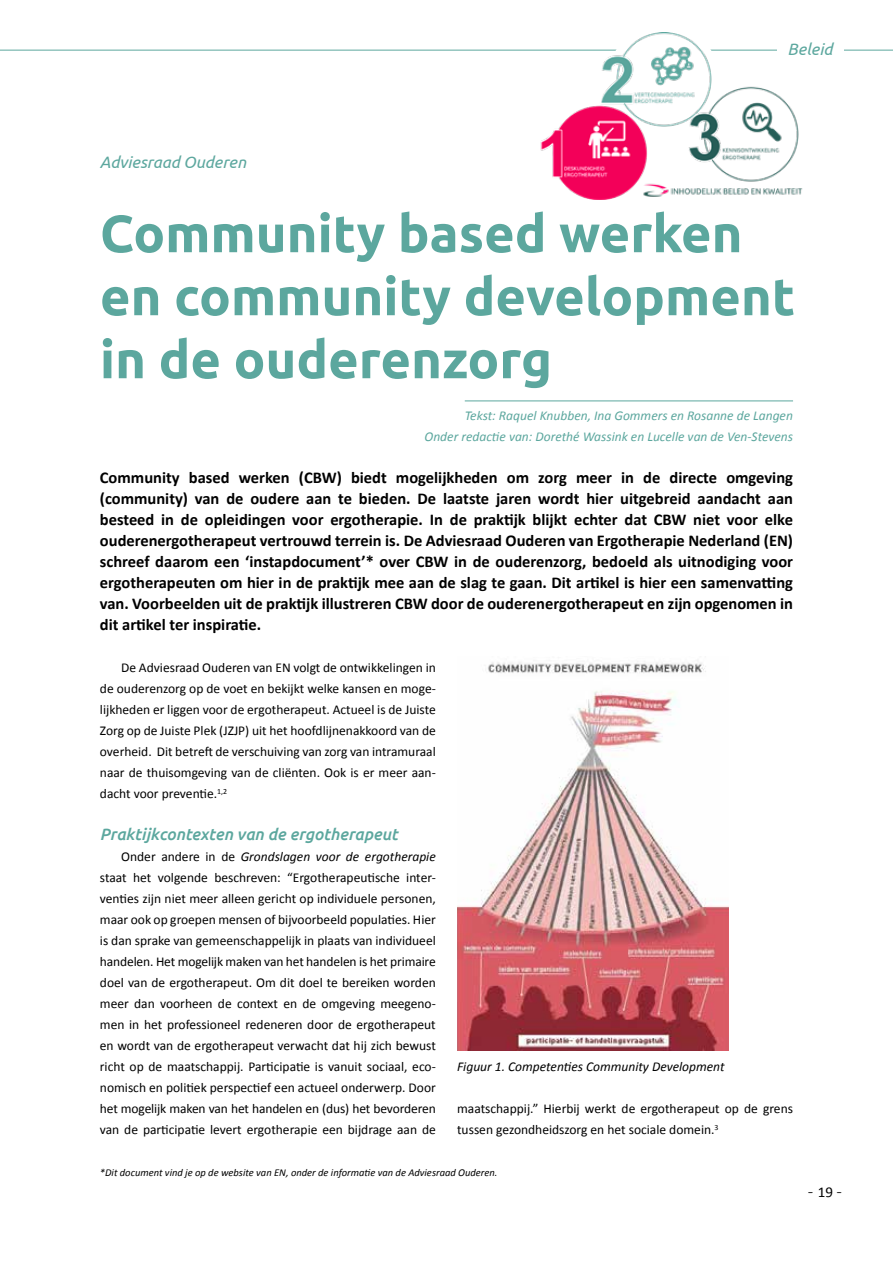
<style>
.page{position:relative;width:893px;height:1263px;background:#fff}
.page>*{position:absolute;margin:0;border:0;box-sizing:border-box;transform-origin:0 0}
.t1{font:700 52.5px/63px "Ubuntu";color:#5ca79e}
.t2{font:300 18px "Calibri";color:#000}
.t3{font:700 16.5px/21px "Calibri";color:#000;text-align:justify}
.t4{font:italic 500 16.5px "Ubuntu";color:#5ca79e}
.t5{font:italic 16.5px "Ubuntu";color:#5ca79e}
.t6{font:13.5px/21px "Calibri";color:#000;text-align:justify}
.t7{font:italic 13.5px/21px "Calibri";color:#5ca79e;text-align:right}
.t8{font:italic 13.5px "Calibri";color:#000}
.t9{font:italic 10.5px "Calibri";color:#000}
.s1{font-style:italic}
.s2{font-weight:400;font-size:15px}
</style>
<div class="page">
<hr style="left:0;top:50px;width:893px;height:1px;background:#5ca79e">
<div style="left:777px;top:43px;width:66px;height:15px;background:#fff"></div>
<hr style="left:465px;top:401px;width:328px;height:1px;background:#5ca79e">
<img style="left:539px;top:32px;width:264px;height:168px">
<img style="left:457px;top:660px;width:271px;height:390px">
<p class="t5" style="left:100px;top:152px;width:148px">Adviesraad Ouderen</p>
<p class="t5" style="left:788px;top:39px;width:46px">Beleid</p>
<h1 class="t1" style="left:100px;top:201px;width:697px">Community based werken en community development in de ouderenzorg</h1>
<p class="t7" style="left:425px;top:405px;width:370px">Tekst: Raquel Knubben, Ina Gommers en Rosanne de Langen<br>Onder redactie van: Dorethé Wassink en Lucelle van de Ven-Stevens</p>
<p class="t3" style="left:100px;top:467px;width:695px">Community based werken (CBW) biedt mogelijkheden om zorg meer in de directe omgeving (community) van de oudere aan te bieden. De laatste jaren wordt hier uitgebreid aandacht aan besteed in de opleidingen voor ergotherapie. In de praktijk blijkt echter dat CBW niet voor elke ouderenergotherapeut vertrouwd terrein is. De Adviesraad Ouderen van Ergotherapie Nederland (EN) schreef daarom een ‘instapdocument’* over CBW in de ouderenzorg, bedoeld als uitnodiging voor ergotherapeuten om hier in de praktijk mee aan de slag te gaan. Dit artikel is hier een samenvatting van. Voorbeelden uit de praktijk illustreren CBW door de ouderenergotherapeut en zijn opgenomen in dit artikel ter inspiratie.</p>
<p class="t6" style="left:100px;top:657px;width:337px;text-indent:21px">De Adviesraad Ouderen van EN volgt de ontwikkelingen in de ouderenzorg op de voet en bekijkt welke kansen en moge&shy;lijkheden er liggen voor de ergotherapeut. Actueel is de Juiste Zorg op de Juiste Plek (JZJP) uit het hoofdlijnenakkoord van de overheid. Dit betreft de verschuiving van zorg van intramuraal naar de thuisomgeving van de cliënten. Ook is er meer aan&shy;dacht voor preventie.<sup>1,2</sup></p>
<p class="t4" style="left:100px;top:824px;width:299px">Praktijkcontexten van de ergotherapeut</p>
<p class="t6" style="left:100px;top:846px;width:337px;text-indent:21px">Onder andere in de <span class="s1">Grondslagen voor de ergotherapie </span>staat het volgende beschreven: “Ergotherapeutische inter&shy;venties zijn niet meer alleen gericht op individuele personen, maar ook op groepen mensen of bijvoorbeeld populaties. Hier is dan sprake van gemeenschappelijk in plaats van individueel handelen. Het mogelijk maken van het handelen is het primaire doel van de ergotherapeut. Om dit doel te bereiken worden meer dan voorheen de context en de omgeving meegeno&shy;men in het professioneel redeneren door de ergotherapeut en wordt van de ergotherapeut verwacht dat hij zich bewust richt op de maatschappij. Participatie is vanuit sociaal, eco&shy;nomisch en politiek perspectief een actueel onderwerp. Door het mogelijk maken van het handelen en (dus) het bevorderen van de participatie levert ergotherapie een bijdrage aan de</p>
<p class="t8" style="left:457px;top:1057px;width:269px">Figuur 1. Competenties Community Development</p>
<p class="t6" style="left:457px;top:1098px;width:337px">maatschappij.” Hierbij werkt de ergotherapeut op de grens tussen gezondheidszorg en het sociale domein.<sup>3</sup></p>
<p class="t9" style="left:100px;top:1165px;width:399px">*Dit document vind je op de website van EN, onder de informatie van de Adviesraad Ouderen.</p>
<h2 class="t2" style="left:808px;top:1180px;width:36px">-<span class="s2">19</span>-</h2>
</div>
